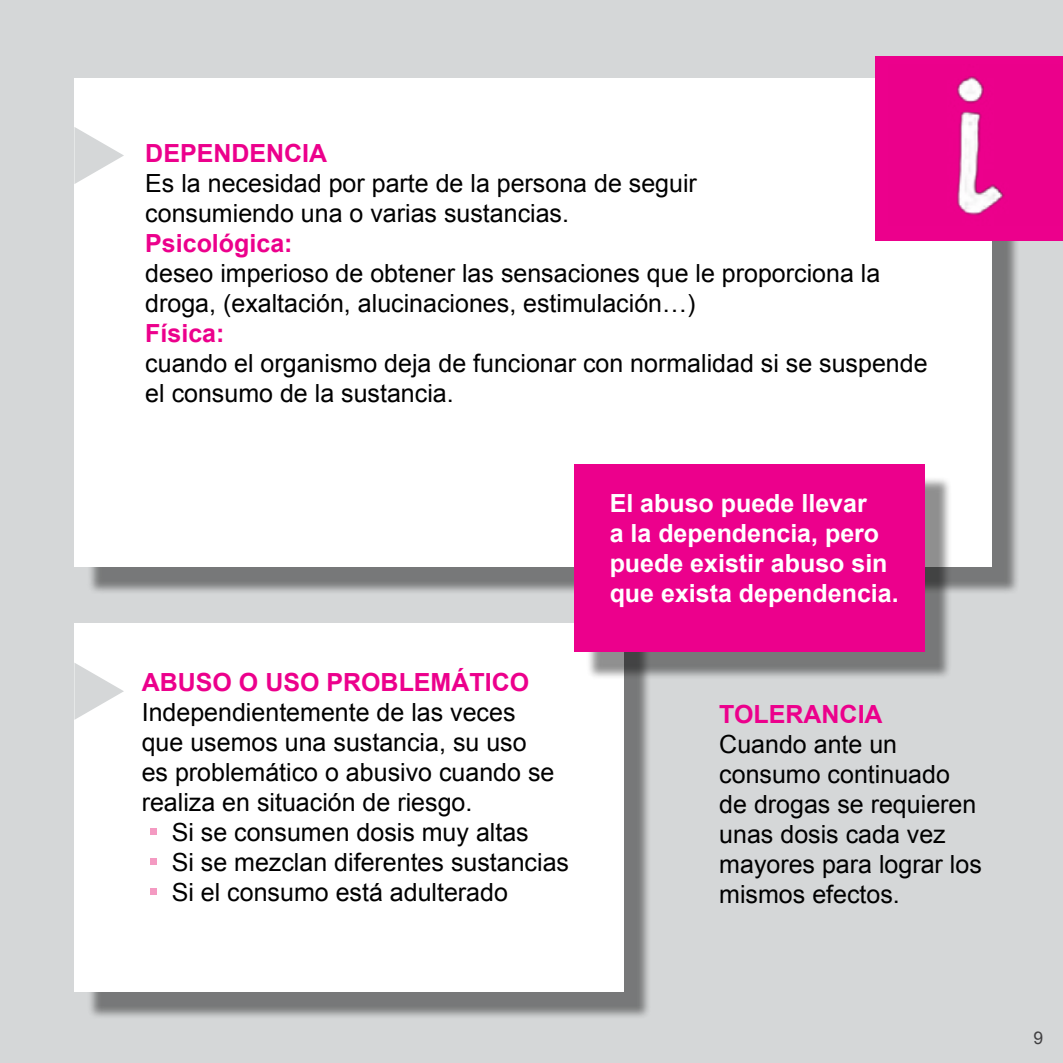
<style>
.page{position:relative;width:1063px;height:1063px;background:#d5d7d8}
.page>*{position:absolute;margin:0;border:0;box-sizing:border-box;transform-origin:0 0}
.t1{font:25px/30px "Arial";color:#000}
.t2{font:700 25px/30px "Arial";color:#fff}
.t3{font:700 25px "Arial";color:#ec008c}
.t4{font:17.5px "Arial";color:#414042}
.s1{font-weight:700;color:#ec008c}
</style>
<div class="page">
<div style="left:87px;top:636px;width:564px;height:384px;background:#000;opacity:.44"></div>
<div style="left:74px;top:624px;width:550px;height:368px;background:#fff"></div>
<div style="left:87px;top:91px;width:933px;height:504px;background:#000;opacity:.44"></div>
<div style="left:74px;top:79px;width:918px;height:488px;background:#fff"></div>
<div style="left:876px;top:57px;width:187px;height:184px;background:#ec008c"></div>
<div style="left:586px;top:476px;width:367px;height:204px;background:#000;opacity:.44"></div>
<div style="left:574px;top:464px;width:351px;height:188px;background:#ec008c"></div>
<svg style="left:74px;top:127px;width:50px;height:57px"></svg>
<svg style="left:74px;top:663px;width:50px;height:57px"></svg>
<div style="left:151px;top:828px;width:6px;height:7px;background:#f49ac2"></div>
<div style="left:151px;top:858px;width:6px;height:7px;background:#f49ac2"></div>
<div style="left:151px;top:888px;width:6px;height:7px;background:#f49ac2"></div>
<img style="left:957px;top:76px;width:48px;height:140px">
<p class="t1" style="left:145px;top:138px;width:784px"><span class="s1">DEPENDENCIA<br></span>Es la necesidad por parte de la persona de seguir<br>consumiendo una o varias sustancias.<br><span class="s1">Psicológica:<br></span>deseo imperioso de obtener las sensaciones que le proporciona la droga, (exaltación, alucinaciones, estimulación…)<br><span class="s1">Física:<br></span>cuando el organismo deja de funcionar con normalidad si se suspende el consumo de la sustancia.</p>
<p class="t3" style="left:142px;top:666px;width:389px">ABUSO O USO PROBLEMÁTICO</p>
<p class="t1" style="left:142px;top:698px;width:375px">Independientemente de las veces</p>
<p class="t1" style="left:142px;top:728px;width:386px">que usemos una sustancia, su uso</p>
<p class="t1" style="left:142px;top:758px;width:414px">es problemático o abusivo cuando se</p>
<p class="t1" style="left:142px;top:788px;width:332px">realiza en situación de riesgo.</p>
<p class="t1" style="left:172px;top:818px;width:359px">Si se consumen dosis muy altas</p>
<p class="t1" style="left:172px;top:848px;width:399px">Si se mezclan diferentes sustancias</p>
<p class="t1" style="left:172px;top:878px;width:338px">Si el consumo está adulterado</p>
<p class="t2" style="left:610px;top:489px;width:291px">El abuso puede llevar<br>a la dependencia, pero puede existir abuso sin que exista dependencia.</p>
<p class="t1" style="left:719px;top:700px;width:264px"><span class="s1">TOLERANCIA<br></span>Cuando ante un consumo continuado de drogas se requieren unas dosis cada vez mayores para lograr los mismos efectos.</p>
<p class="t4" style="left:1034px;top:1026px;width:11px">9</p>
</div>
